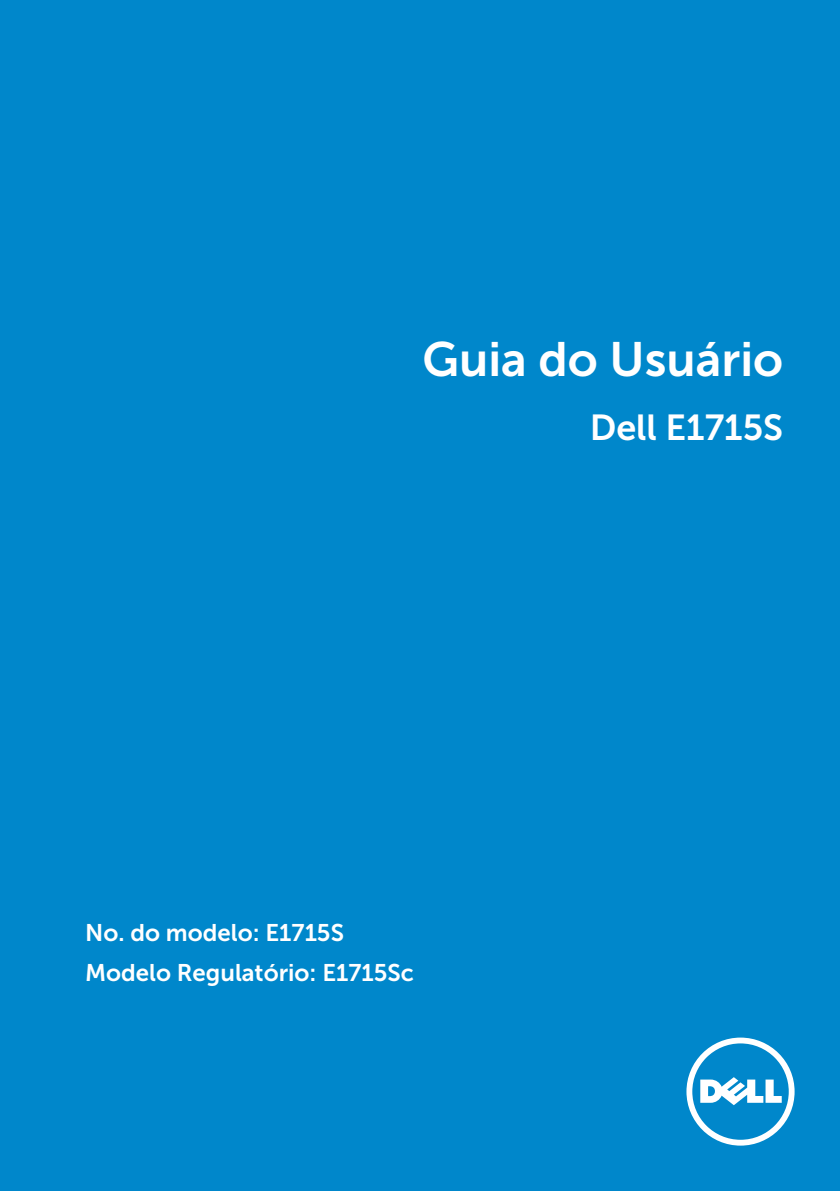
<style>
.page{position:relative;width:840px;height:1191px;background:#fff}
.page>*{position:absolute;margin:0;border:0;box-sizing:border-box;transform-origin:0 0}
.t1{font:48px "Museo Sans For Dell 700";color:#fff}
.t2{font:36px "Museo Sans For Dell 700";color:#fff}
.t3{font:24px/40px "Museo Sans For Dell 700";color:#fff}
</style>
<div class="page">
<div style="left:0;top:0;width:839px;height:1191px;background:#0087cb"></div>
<svg style="left:686px;top:1037px;width:108px;height:108px"></svg>
<h1 class="t1" style="left:422px;top:333px;width:362px">Guia do Usuário</h1>
<h2 class="t2" style="left:589px;top:407px;width:195px">Dell E1715S</h2>
<p class="t3" style="left:85px;top:912px;width:330px">No. do modelo: E1715S<br>Modelo Regulatório: E1715Sc</p>
</div>
